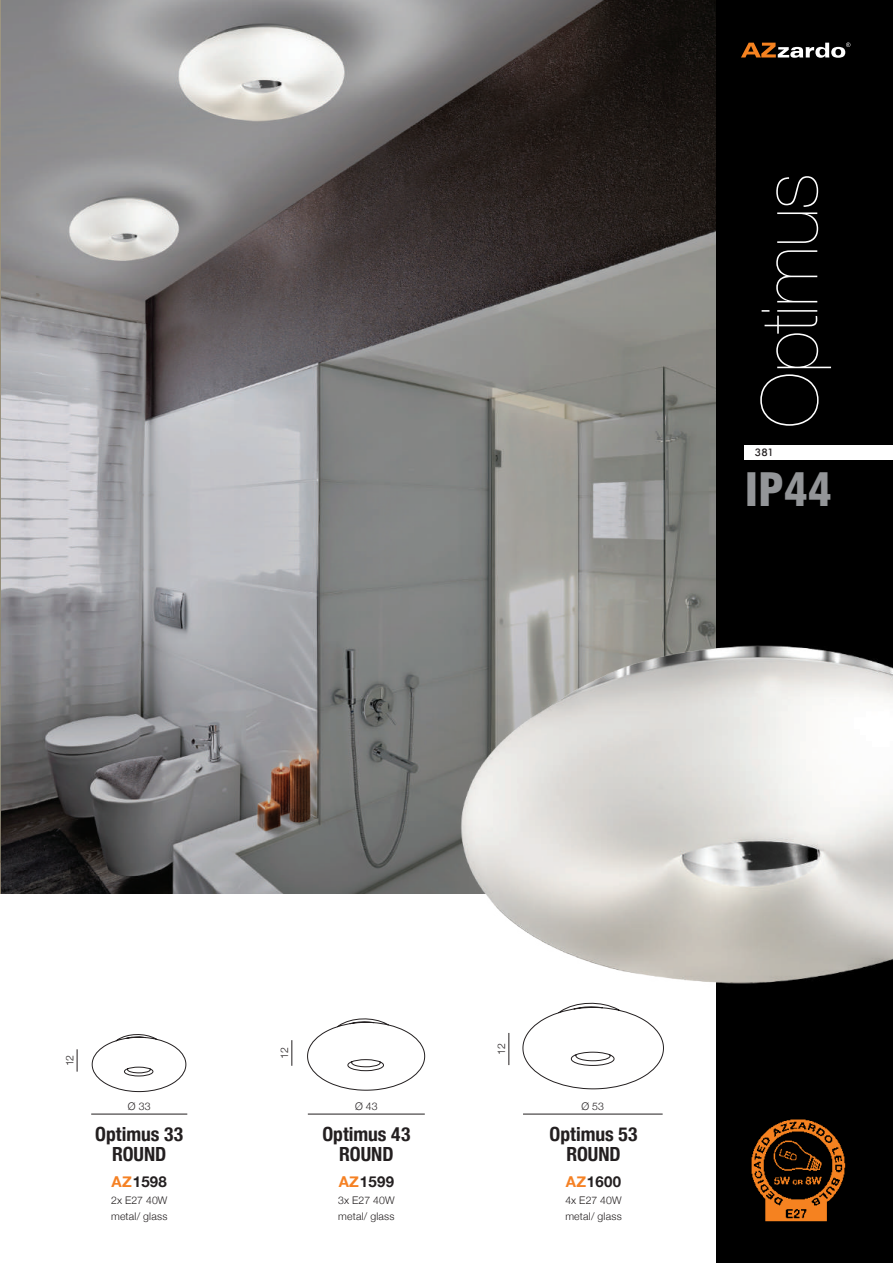
<style>
.page{position:relative;width:893px;height:1263px;background:#fff}
.page>*{position:absolute;margin:0;border:0;box-sizing:border-box;transform-origin:0 0}
.t1{font:200 78px "Helvetica Neue";letter-spacing:-.015em;color:#fff}
.t2{font:45px "Swis 721 Blk Cn EU";color:#939598}
.t3{font:700 condensed 19.5px/19.5px "Helvetica Neue";color:#231f20;text-align:center}
.t4{font:700 15px "Helvetica Neue";letter-spacing:.02em;color:#231f20}
.t5{font:300 10.5px/16.5px "Helvetica Neue";letter-spacing:.02em;color:#231f20}
.t6{font:10.5px "Futura Md EU";color:#231f20}
.s1{color:#f58124}
</style>
<div class="page">
<img style="left:0;top:0;width:716px;height:893px">
<div style="left:716px;top:0;width:177px;height:1263px;background:#000"></div>
<div style="left:744px;top:445px;width:149px;height:14px;background:#fff"></div>
<svg style="left:741px;top:43px;width:109px;height:15px"></svg>
<svg style="left:92px;top:1034px;width:94px;height:58px"></svg>
<svg style="left:307px;top:1018px;width:118px;height:73px"></svg>
<svg style="left:522px;top:1002px;width:142px;height:88px"></svg>
<svg style="left:77px;top:1049px;width:1px;height:22px"></svg>
<svg style="left:292px;top:1040px;width:1px;height:26px"></svg>
<hr style="left:509px;top:1033px;width:1px;height:32px;background:#231f20">
<hr style="left:91px;top:1114px;width:96px;height:1px;background:#231f20">
<hr style="left:308px;top:1114px;width:117px;height:1px;background:#231f20">
<hr style="left:523px;top:1114px;width:140px;height:1px;background:#231f20">
<img style="left:459px;top:629px;width:434px;height:355px">
<img style="left:751px;top:1119px;width:95px;height:103px">
<h1 class="t1" style="left:729px;top:428px;width:257px;rotate:-90deg">Optimus</h1>
<p class="t6" style="left:755px;top:446px;width:20px">381</p>
<h2 class="t2" style="left:745px;top:462px;width:89px">IP44</h2>
<p class="t5" style="left:61px;top:1066px;width:13px;rotate:-90deg">12</p>
<p class="t5" style="left:275px;top:1058px;width:13px;rotate:-90deg">12</p>
<p class="t5" style="left:492px;top:1054px;width:13px;rotate:-90deg">12</p>
<p class="t5" style="left:128px;top:1098px;width:24px">Ø 33</p>
<p class="t5" style="left:355px;top:1098px;width:24px">Ø 43</p>
<p class="t5" style="left:582px;top:1098px;width:24px">Ø 53</p>
<h3 class="t3" style="left:95px;top:1123px;width:89px">Optimus 33<br>ROUND</h3>
<h3 class="t4" style="left:112px;top:1170px;width:57px"><span class="s1">AZ</span> 1598</h3>
<p class="t5" style="left:111px;top:1191px;width:58px">2x E27 40W metal/ glass</p>
<h3 class="t3" style="left:322px;top:1123px;width:89px">Optimus 43<br>ROUND</h3>
<h3 class="t4" style="left:339px;top:1170px;width:57px"><span class="s1">AZ</span> 1599</h3>
<p class="t5" style="left:338px;top:1191px;width:58px">3x E27 40W metal/ glass</p>
<h3 class="t3" style="left:550px;top:1123px;width:89px">Optimus 53<br>ROUND</h3>
<h3 class="t4" style="left:566px;top:1170px;width:57px"><span class="s1">AZ</span> 1600</h3>
<p class="t5" style="left:565px;top:1191px;width:58px">4x E27 40W metal/ glass</p>
</div>
